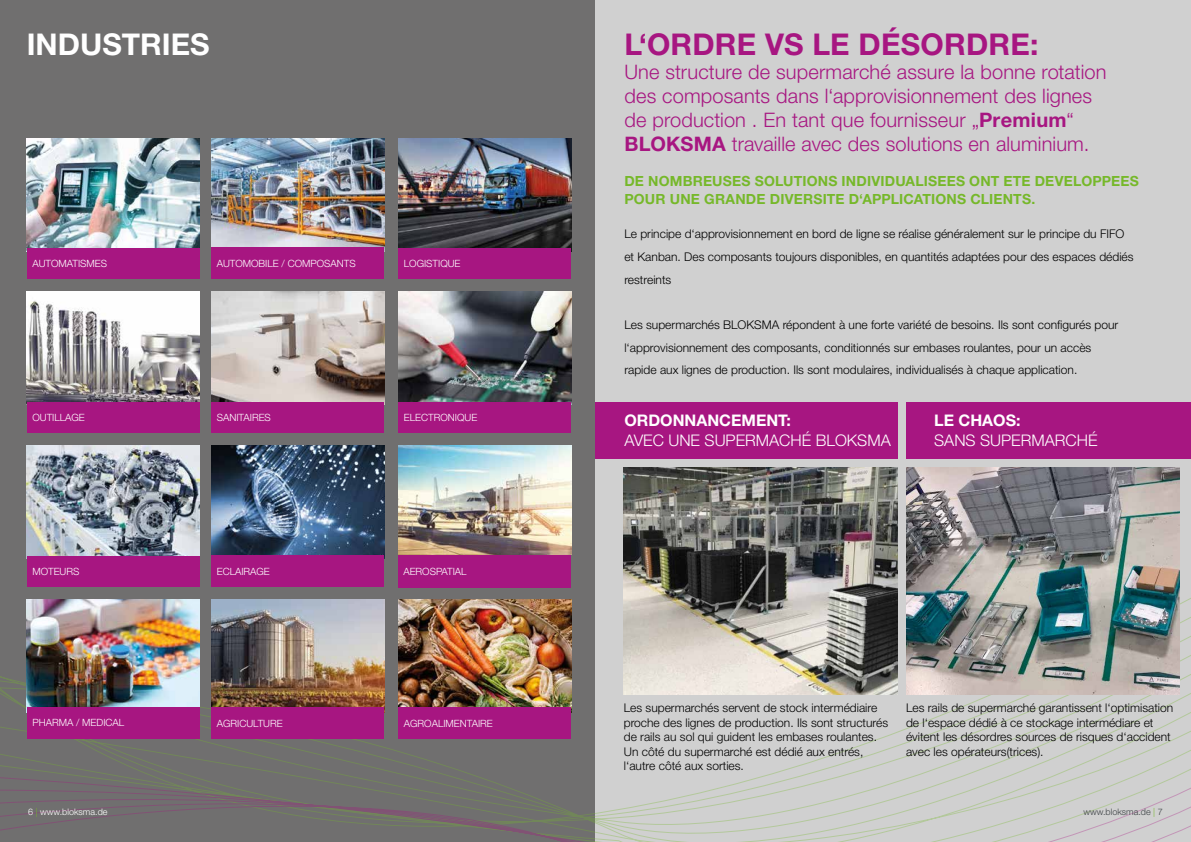
<style>
.page{position:relative;width:1191px;height:842px;background:#fff}
.page>*{position:absolute;margin:0;border:0;box-sizing:border-box;transform-origin:0 0}
.t1{font:700 30px "Helvetica Neue LT Pro";letter-spacing:.005em;color:#a71681}
.t2{font:700 30px "Helvetica Neue LT Pro";color:#fff}
.t3{font:300 20px/24px "Helvetica Neue LT Pro";letter-spacing:.005em;color:#a71681}
.t4{font:300 16px "Helvetica Neue LT Pro";color:#fff}
.t5{font:700 16px "Helvetica Neue LT Pro";color:#fff}
.t6{font:700 14px/18px "Helvetica Neue LT Pro";letter-spacing:.01em;color:#76b82a}
.t7{font:300 12px/14.4px "Helvetica Neue LT Pro";color:#000}
.t8{font:300 10px "Helvetica Neue LT Pro";color:#fff}
.t9{font:300 9px "Helvetica Neue LT Pro";color:#fff}
.t10{font:300 9px "Helvetica Neue LT Pro";color:#3d4245}
.s1{font-weight:700}
.s2{color:#76b82a}
</style>
<div class="page">
<div style="left:0;top:0;width:595px;height:842px;background:#706f6f"></div>
<div style="left:595px;top:0;width:596px;height:842px;background:#d0d0d0"></div>
<svg style="left:0;top:568px;width:1191px;height:174px"></svg>
<svg style="left:0;top:742px;width:1191px;height:100px"></svg>
<img style="left:398px;top:599px;width:173px;height:109px">
<div style="left:398px;top:708px;width:173px;height:31px;background:#a71681"></div>
<div style="left:595px;top:402px;width:302px;height:57px;background:#a71681"></div>
<img style="left:906px;top:468px;width:273px;height:226px">
<img style="left:624px;top:468px;width:273px;height:226px">
<div style="left:906px;top:402px;width:285px;height:57px;background:#a71681"></div>
<img style="left:27px;top:139px;width:173px;height:109px">
<div style="left:27px;top:248px;width:173px;height:31px;background:#a71681"></div>
<img style="left:211px;top:139px;width:173px;height:109px">
<div style="left:211px;top:248px;width:173px;height:31px;background:#a71681"></div>
<img style="left:398px;top:139px;width:173px;height:109px">
<div style="left:398px;top:248px;width:173px;height:31px;background:#a71681"></div>
<img style="left:27px;top:291px;width:173px;height:111px">
<div style="left:27px;top:402px;width:173px;height:31px;background:#a71681"></div>
<img style="left:211px;top:291px;width:173px;height:111px">
<div style="left:211px;top:402px;width:173px;height:31px;background:#a71681"></div>
<img style="left:398px;top:291px;width:173px;height:111px">
<div style="left:398px;top:402px;width:173px;height:31px;background:#a71681"></div>
<img style="left:27px;top:445px;width:173px;height:111px">
<div style="left:27px;top:556px;width:173px;height:31px;background:#a71681"></div>
<img style="left:398px;top:445px;width:173px;height:110px">
<div style="left:398px;top:555px;width:173px;height:32px;background:#a71681"></div>
<img style="left:211px;top:445px;width:173px;height:111px">
<div style="left:211px;top:556px;width:173px;height:31px;background:#a71681"></div>
<img style="left:27px;top:599px;width:173px;height:108px">
<div style="left:27px;top:707px;width:173px;height:31px;background:#a71681"></div>
<img style="left:211px;top:599px;width:173px;height:109px">
<div style="left:211px;top:708px;width:173px;height:31px;background:#a71681"></div>
<h1 class="t2" style="left:27px;top:26px;width:184px">INDUSTRIES</h1>
<p class="t8" style="left:32px;top:257px;width:76px">AUTOMATISMES</p>
<p class="t8" style="left:217px;top:257px;width:140px">AUTOMOBILE / COMPOSANTS</p>
<p class="t8" style="left:404px;top:257px;width:58px">LOGISTIQUE</p>
<p class="t8" style="left:32px;top:411px;width:54px">OUTILLAGE</p>
<p class="t8" style="left:217px;top:411px;width:56px">SANITAIRES</p>
<p class="t8" style="left:404px;top:411px;width:75px">ELECTRONIQUE</p>
<p class="t8" style="left:32px;top:565px;width:49px">MOTEURS</p>
<p class="t8" style="left:217px;top:565px;width:55px">ECLAIRAGE</p>
<p class="t8" style="left:403px;top:565px;width:65px">AEROSPATIAL</p>
<p class="t8" style="left:32px;top:717px;width:93px">PHARMA / MEDICAL</p>
<p class="t8" style="left:217px;top:717px;width:67px">AGRICULTURE</p>
<p class="t8" style="left:404px;top:717px;width:90px">AGROALIMENTAIRE</p>
<h1 class="t1" style="left:624px;top:26px;width:415px">L‘ORDRE VS LE DÉSORDRE:</h1>
<h2 class="t3" style="left:624px;top:60px;width:483px">Une structure de supermarché assure la bonne rotation des composants dans l‘approvisionnement des lignes de production . En tant que fournisseur „<span class="s1">Premium</span>“ <span class="s1">BLOKSMA</span> travaille avec des solutions en aluminium.</h2>
<p class="t6" style="left:624px;top:172px;width:516px">DE NOMBREUSES SOLUTIONS INDIVIDUALISEES ONT ETE DEVELOPPEES<br>POUR UNE GRANDE DIVERSITE D‘APPLICATIONS CLIENTS.</p>
<p class="t7" style="left:624px;top:222px;width:510px;line-height:22.7px">Le principe d‘approvisionnement en bord de ligne se réalise généralement sur le principe du FIFO et Kanban. Des composants toujours disponibles, en quantités adaptées pour des espaces dédiés restreints</p>
<p class="t7" style="left:624px;top:313px;width:495px;line-height:22.7px">Les supermarchés BLOKSMA répondent à une forte variété de besoins. Ils sont configurés pour l‘approvisionnement des composants, conditionnés sur embases roulantes, pour un accès rapide aux lignes de production. Ils sont modulaires, individualisés à chaque application.</p>
<h3 class="t5" style="left:624px;top:411px;width:168px">ORDONNANCEMENT:</h3>
<h3 class="t4" style="left:624px;top:430px;width:268px">AVEC UNE SUPERMACHÉ BLOKSMA</h3>
<h3 class="t5" style="left:934px;top:411px;width:88px">LE CHAOS:</h3>
<h3 class="t4" style="left:934px;top:430px;width:165px">SANS SUPERMARCHÉ</h3>
<p class="t7" style="left:624px;top:701px;width:266px">Les supermarchés servent de stock intermédiaire proche des lignes de production. Ils sont structurés de rails au sol qui guident les embases roulantes.<br>Un côté du supermarché est dédié aux entrés, l‘autre côté aux sorties.</p>
<p class="t7" style="left:906px;top:701px;width:269px">Les rails de supermarché garantissent l‘optimisation de l‘espace dédié à ce stockage intermédiare et évitent les désordres sources de risques d‘accident avec les opérateurs(trices).</p>
<p class="t9" style="left:28px;top:806px;width:81px">6 <span class="s2">|</span> www.bloksma.de</p>
<p class="t10" style="left:1083px;top:806px;width:81px">www.bloksma.de <span class="s2">|</span> 7</p>
</div>
